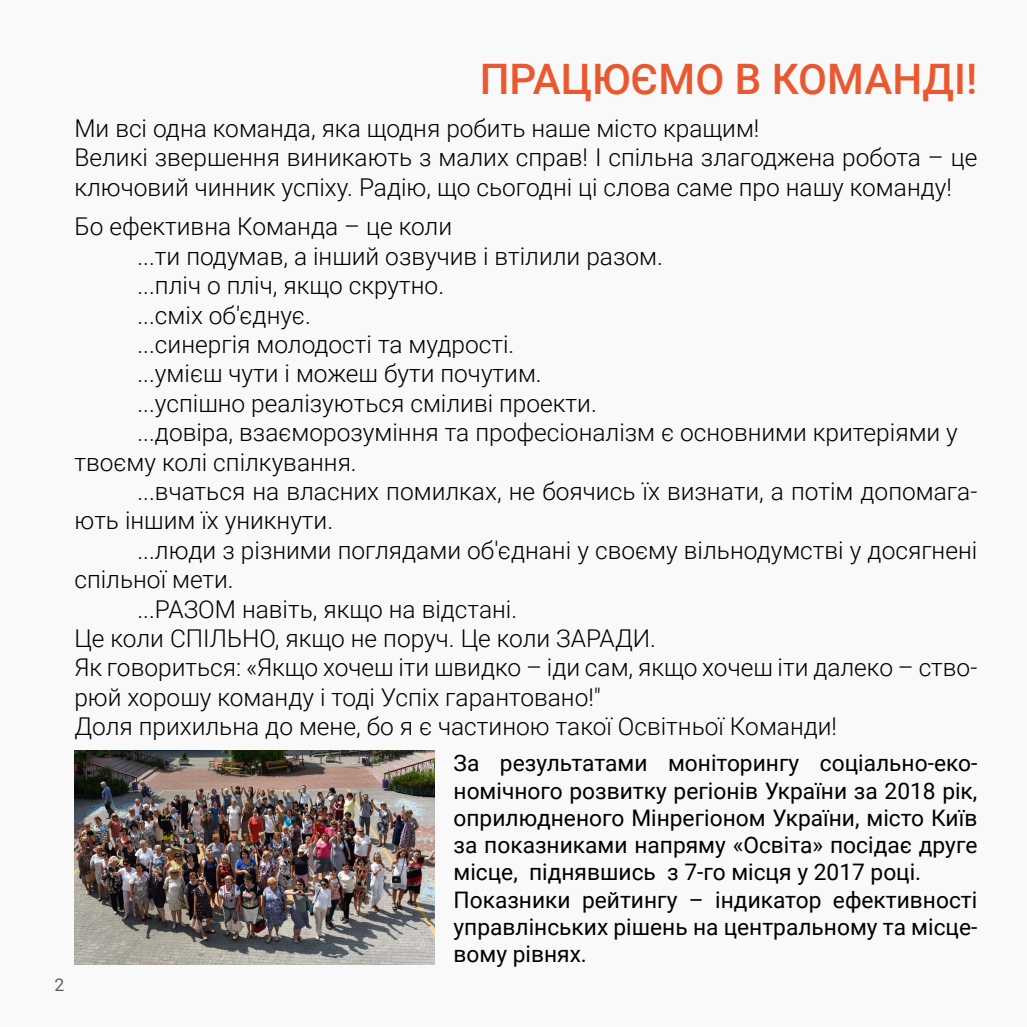
<style>
.page{position:relative;width:1027px;height:1027px;background:#f9f9f9}
.page>*{position:absolute;margin:0;border:0;box-sizing:border-box;transform-origin:0 0}
.t1{font:500 42px "Roboto";color:#ea5830}
.t2{font:300 24.5px/29.4px "Roboto";color:#000}
.t3{font:22.75px/27.3px "Roboto";color:#000}
.t4{font:17.5px "Roboto";color:#000}
</style>
<div class="page">
<img style="left:74px;top:751px;width:360px;height:214px">
<p class="t4" style="left:55px;top:972px;width:11px">2</p>
<h1 class="t1" style="left:480px;top:49px;width:499px">ПРАЦЮЄМО В КОМАНДІ!</h1>
<p class="t2" style="left:74px;top:112px;width:904px">Ми всі одна команда, яка щодня робить наше місто кращим!<br>Великі звершення виникають з малих справ! І спільна злагоджена робота – це ключовий чинник успіху. Радію, що сьогодні ці слова саме про нашу команду!</p>
<p class="t2" style="left:74px;top:211px;width:379px">Бо ефективна Команда – це коли</p>
<p class="t2" style="left:137px;top:240px;width:527px">...ти подумав, а інший озвучив і втілили разом.</p>
<p class="t2" style="left:137px;top:270px;width:308px">...пліч о пліч, якщо скрутно.</p>
<p class="t2" style="left:137px;top:299px;width:175px">...сміх об'єднує.</p>
<p class="t2" style="left:137px;top:329px;width:378px">...синергія молодості та мудрості.</p>
<p class="t2" style="left:137px;top:358px;width:406px">...умієш чути і можеш бути почутим.</p>
<p class="t2" style="left:137px;top:387px;width:461px">...успішно реалізуються сміливі проекти.</p>
<p class="t2" style="left:137px;top:417px;width:822px">...довіра, взаєморозуміння та професіоналізм є основними критеріями у</p>
<p class="t2" style="left:74px;top:446px;width:284px">твоєму колі спілкування.</p>
<p class="t2" style="left:137px;top:476px;width:841px">...вчаться на власних помилках, не боячись їх визнати, а потім допомага-</p>
<p class="t2" style="left:74px;top:505px;width:260px">ють іншим їх уникнути.</p>
<p class="t2" style="left:137px;top:534px;width:841px">...люди з різними поглядами об'єднані у своєму вільнодумстві у досягнені</p>
<p class="t2" style="left:74px;top:564px;width:161px">спільної мети.</p>
<p class="t2" style="left:137px;top:593px;width:381px">...РАЗОМ навіть, якщо на відстані.</p>
<p class="t2" style="left:74px;top:623px;width:583px">Це коли СПІЛЬНО, якщо не поруч. Це коли ЗАРАДИ.</p>
<p class="t2" style="left:74px;top:652px;width:904px">Як говориться: «Якщо хочеш іти швидко – іди сам, якщо хочеш іти далеко – ство-</p>
<p class="t2" style="left:74px;top:681px;width:528px">рюй хорошу команду і тоді Успіх гарантовано!"</p>
<p class="t2" style="left:74px;top:711px;width:764px">Доля прихильна до мене, бо я є частиною такої Освітньої Команди!</p>
<p class="t3" style="left:453px;top:749px;width:525px">За результатами моніторингу соціально-еко&shy;номічного розвитку регіонів України за 2018 рік, оприлюдненого Мінрегіоном України, місто Київ за показниками напряму «Освіта» посідає друге місце, піднявшись з 7-го місця у 2017 році.<br>Показники рейтингу – індикатор ефективності управлінських рішень на центральному та місце&shy;вому рівнях.</p>
</div>
